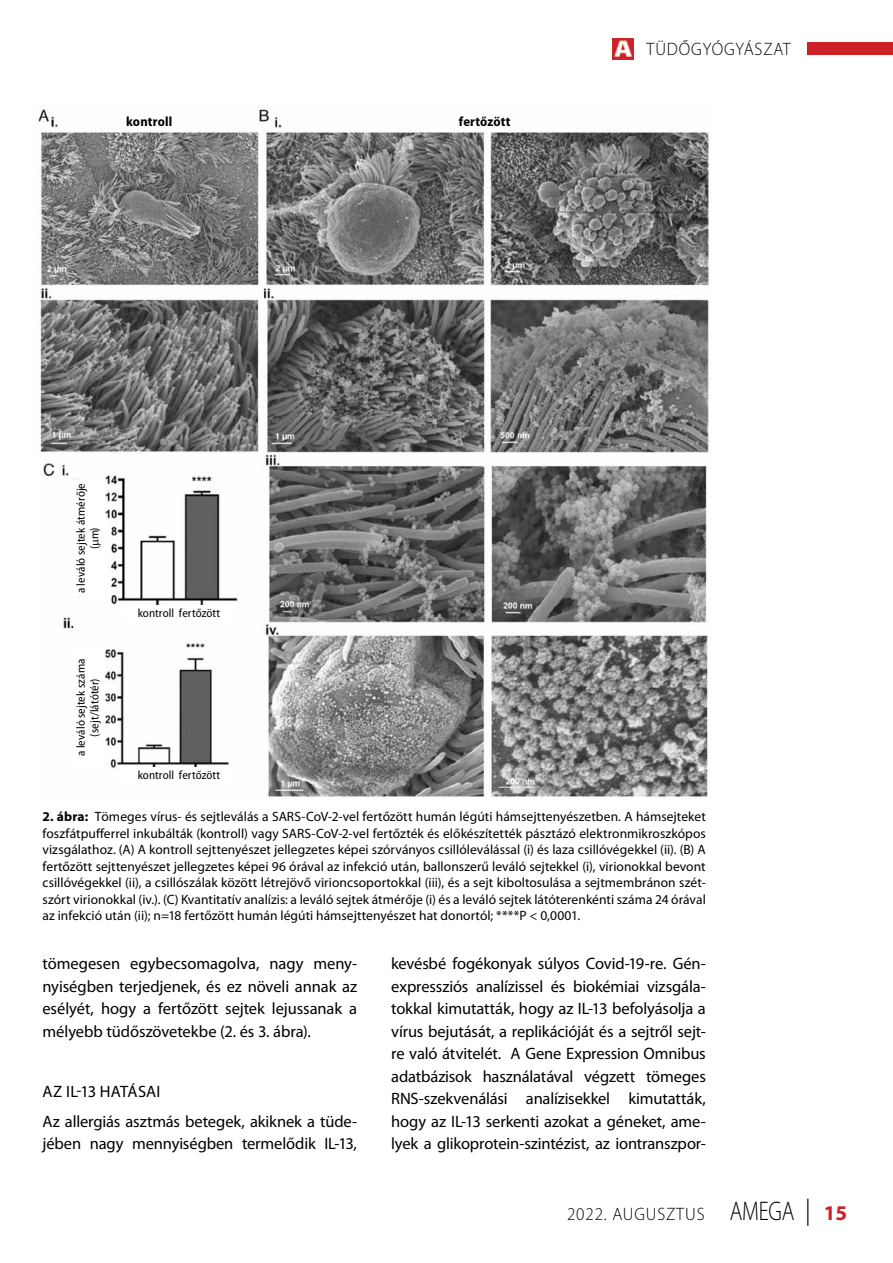
<style>
.page{position:relative;width:893px;height:1263px;background:#fff}
.page>*{position:absolute;margin:0;border:0;box-sizing:border-box;transform-origin:0 0}
.t1{font:300 18px "Myriad Pro";letter-spacing:.05em;color:#000;scale:.95 1}
.t2{font:16.5px/22.5px "Myriad Pro";letter-spacing:-.005em;color:#000;text-align:justify}
.t3{font:13.5px/16.5px "Myriad Pro";letter-spacing:.005em;color:#000;text-align:justify}
.t4{font:700 semi-condensed 13.5px "Myriad Pro";letter-spacing:.01em;color:#000}
.t5{font:semi-condensed 12px/13.5px "Myriad Pro";letter-spacing:.01em;color:#000;text-align:center}
.s1{font-weight:700}
.s2{font-size:27px}
.s3{font-size:27px;color:#000101}
.s4{font-weight:700;font-size:21px;color:#cc2027}
</style>
<div class="page">
<div style="left:808px;top:43px;width:85px;height:12px;background:#cc2027"></div>
<img style="left:612px;top:38px;width:22px;height:22px">
<img style="left:38px;top:109px;width:671px;height:345px">
<img style="left:43px;top:454px;width:665px;height:345px">
<div style="left:70px;top:480px;width:34px;height:116px;background:#fff"></div>
<div style="left:70px;top:649px;width:34px;height:116px;background:#fff"></div>
<div style="left:123px;top:767px;width:112px;height:15px;background:#fff"></div>
<div style="left:123px;top:605px;width:112px;height:15px;background:#fff"></div>
<p class="t4" style="left:126px;top:114px;width:47px">kontroll</p>
<p class="t4" style="left:459px;top:114px;width:53px">fertőzött</p>
<h1 class="t1" style="left:647px;top:39px;width:153px">TÜDŐGYÓGYÁSZAT</h1>
<p class="t5" style="left:74px;top:593px;width:112px;rotate:-90deg">a leváló sejtek átmérője ( m)</p>
<p class="t5" style="left:74px;top:756px;width:99px;rotate:-90deg">a leváló sejtek száma (sejt/látótér)</p>
<p class="t5" style="left:138px;top:607px;width:84px">kontroll fertőzött</p>
<p class="t5" style="left:138px;top:768px;width:84px">kontroll fertőzött</p>
<p class="t3" style="left:42px;top:808px;width:665px"><span class="s1">2. ábra:</span> Tömeges vírus- és sejtleválás a SARS-CoV-2-vel fertőzött humán légúti hámsejttenyészetben. A hámsejteket foszfátpufferrel inkubálták (kontroll) vagy SARS-CoV-2-vel fertőzték és előkészítették pásztázó elektronmikroszkópos vizsgálathoz. (A) A kontroll sejttenyészet jellegzetes képei szórványos csillóleválással (i) és laza csillóvégekkel (ii). (B) A fertőzött sejttenyészet jellegzetes képei 96 órával az infekció után, ballonszerű leváló sejtekkel (i), virionokkal bevont csillóvégekkel (ii), a csillószálak között létrejövő virioncsoportokkal (iii), és a sejt kiboltosulása a sejtmembránon szét&shy;szórt virionokkal (iv.). (C) Kvantitatív analízis: a leváló sejtek átmérője (i) és a leváló sejtek látóterenkénti száma 24 órával az infekció után (ii); n=18 fertőzött humán légúti hámsejttenyészet hat donortól; ****P &lt; 0,0001.</p>
<p class="t2" style="left:42px;top:952px;width:316px">tömegesen egybecsomagolva, nagy men - nyiségben terjedjenek, és ez növeli annak az esélyét, hogy a fertőzött sejtek lejussanak a mélyebb tüdőszövetekbe (2. és 3. ábra).</p>
<p class="t2" style="left:42px;top:1076px;width:316px;line-height:30px">Az IL-13 hatásai<br>Az allergiás asztmás betegek, akiknek a tüde-</p>
<p class="t2" style="left:42px;top:1132px;width:316px">jében nagy mennyiségben termelődik IL-13,</p>
<p class="t2" style="left:391px;top:952px;width:316px">kevésbé fogékonyak súlyos Covid-19-re. Gén&shy;expressziós analízissel és biokémiai vizsgála&shy;tokkal kimutatták, hogy az IL-13 befolyásolja a vírus bejutását, a replikációját és a sejtről sejt&shy;re való átvitelét. A Gene Expression Omnibus adatbázisok használatával végzett tömeges RNS-szekvenálási analízisekkel kimutatták, hogy az IL-13 serkenti azokat a géneket, ame&shy;lyek a glikoprotein-szintézist, az iontranszpor-</p>
<h1 class="t1" style="left:567px;top:1204px;width:296px">2022. AUGUSZTUS <span class="s2">AMEGA</span> <span class="s3">|</span> <span class="s4">15</span></h1>
</div>
